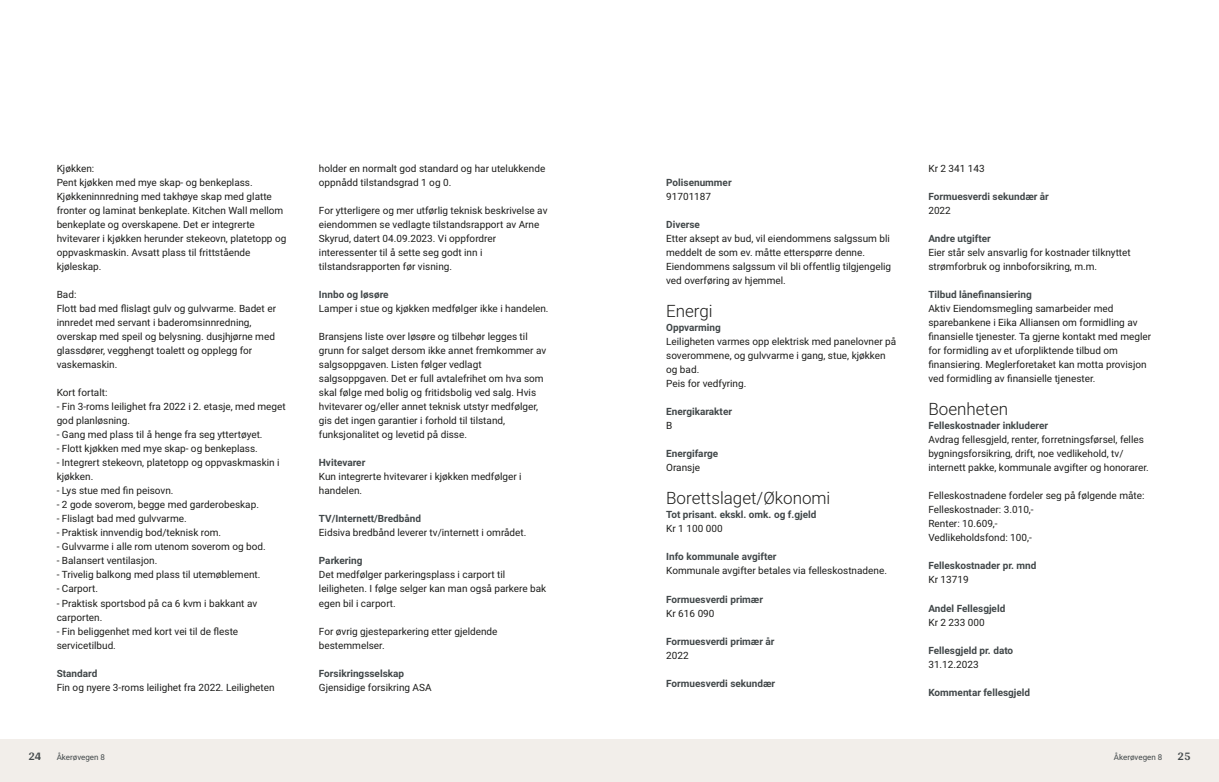
<style>
.page{position:relative;width:1219px;height:782px;background:#fff}
.page>*{position:absolute;margin:0;border:0;box-sizing:border-box;transform-origin:0 0}
.t1{font:300 17px "Roboto";color:#1d1d1b}
.t2{font:700 12px "Arya";color:#414749}
.t3{font:10px/14px "Roboto";color:#1d1d1b}
.t4{font:700 10px "Roboto";color:#414749}
.t5{font:8px "Roboto";color:#414749}
</style>
<div class="page">
<div style="left:0;top:739px;width:612px;height:42px;background:#f2eeea"></div>
<div style="left:607px;top:739px;width:612px;height:42px;background:#f2eeea"></div>
<p class="t3" style="left:57px;top:161px;width:231px">Kjøkken:<br>Pent kjøkken med mye skap‑ og benkeplass.<br>Kjøkkeninnredning med takhøye skap med glatte fronter og laminat benkeplate. Kitchen Wall mellom benkeplate og overskapene. Det er integrerte hvitevarer i kjøkken herunder stekeovn, platetopp og oppvaskmaskin. Avsatt plass til frittstående kjøleskap.</p>
<p class="t3" style="left:57px;top:287px;width:221px">Bad:<br>Flott bad med flislagt gulv og gulvvarme. Badet er innredet med servant i baderomsinnredning, overskap med speil og belysning. dusjhjørne med glassdører, vegghengt toalett og opplegg for vaskemaskin.</p>
<p class="t3" style="left:57px;top:385px;width:231px">Kort fortalt:<br>‑ Fin 3‑roms leilighet fra 2022 i 2. etasje, med meget god planløsning.<br>‑ Gang med plass til å henge fra seg yttertøyet.<br>‑ Flott kjøkken med mye skap‑ og benkeplass.<br>‑ Integrert stekeovn, platetopp og oppvaskmaskin i kjøkken.<br>‑ Lys stue med fin peisovn.<br>‑ 2 gode soverom, begge med garderobeskap.<br>‑ Flislagt bad med gulvvarme.<br>‑ Praktisk innvendig bod/ teknisk rom.<br>‑ Gulvvarme i alle rom utenom soverom og bod.<br>‑ Balansert ventilasjon.<br>‑ Trivelig balkong med plass til utemøblement.<br>‑ Carport.<br>‑ Praktisk sportsbod på ca 6 kvm i bakkant av carporten.<br>‑ Fin beliggenhet med kort vei til de fleste servicetilbud.</p>
<p class="t4" style="left:57px;top:665px;width:42px">Standard</p>
<p class="t3" style="left:57px;top:679px;width:219px">Fin og nyere 3‑roms leilighet fra 2022. Leiligheten</p>
<p class="t2" style="left:28px;top:749px;width:15px">24</p>
<p class="t5" style="left:57px;top:751px;width:50px">Åkerøvegen 8</p>
<p class="t3" style="left:319px;top:161px;width:228px">holder en normalt god standard og har utelukkende oppnådd tilstandsgrad 1 og 0.</p>
<p class="t3" style="left:319px;top:203px;width:230px">For ytterligere og mer utførlig teknisk beskrivelse av eiendommen se vedlagte tilstandsrapport av Arne Skyrud, datert 04.09.2023. Vi oppfordrer interessenter til å sette seg godt inn i tilstandsrapporten før visning.</p>
<p class="t4" style="left:319px;top:287px;width:71px">Innbo og løsøre</p>
<p class="t3" style="left:319px;top:301px;width:231px">Lamper i stue og kjøkken medfølger ikke i handelen.</p>
<p class="t3" style="left:319px;top:329px;width:229px">Bransjens liste over løsøre og tilbehør legges til grunn for salget dersom ikke annet fremkommer av salgsoppgaven. Listen følger vedlagt salgsoppgaven. Det er full avtalefrihet om hva som skal følge med bolig og fritidsbolig ved salg. Hvis hvitevarer og/ eller annet teknisk utstyr medfølger, gis det ingen garantier i forhold til tilstand, funksjonalitet og levetid på disse.</p>
<p class="t4" style="left:319px;top:455px;width:48px">Hvitevarer</p>
<p class="t3" style="left:319px;top:469px;width:204px">Kun integrerte hvitevarer i kjøkken medfølger i handelen.</p>
<p class="t4" style="left:319px;top:511px;width:104px">TV/ Internett/ Bredbånd</p>
<p class="t3" style="left:319px;top:525px;width:209px">Eidsiva bredbånd leverer tv/ internett i området.</p>
<p class="t4" style="left:319px;top:553px;width:45px">Parkering</p>
<p class="t3" style="left:319px;top:567px;width:229px">Det medfølger parkeringsplass i carport til leiligheten. I følge selger kan man også parkere bak egen bil i carport.</p>
<p class="t3" style="left:319px;top:623px;width:180px">For øvrig gjesteparkering etter gjeldende bestemmelser.</p>
<p class="t4" style="left:319px;top:665px;width:87px">Forsikringsselskap</p>
<p class="t3" style="left:319px;top:679px;width:114px">Gjensidige forsikring ASA</p>
<p class="t4" style="left:666px;top:175px;width:67px">Polisenummer</p>
<p class="t3" style="left:666px;top:189px;width:46px">91701187</p>
<p class="t4" style="left:666px;top:217px;width:35px">Diverse</p>
<p class="t3" style="left:666px;top:231px;width:226px">Etter aksept av bud, vil eiendommens salgssum bli meddelt de som ev. måtte etterspørre denne.<br>Eiendommens salgssum vil bli offentlig tilgjengelig ved overføring av hjemmel.</p>
<h1 class="t1" style="left:666px;top:299px;width:48px">Energi</h1>
<p class="t4" style="left:666px;top:320px;width:56px">Oppvarming</p>
<p class="t3" style="left:666px;top:334px;width:232px">Leiligheten varmes opp elektrisk med panelovner på soverommene, og gulvvarme i gang, stue, kjøkken og bad.<br>Peis for vedfyring.</p>
<p class="t4" style="left:666px;top:404px;width:67px">Energikarakter</p>
<p class="t3" style="left:666px;top:418px;width:8px">B</p>
<p class="t4" style="left:666px;top:446px;width:54px">Energifarge</p>
<p class="t3" style="left:666px;top:460px;width:35px">Oransje</p>
<h1 class="t1" style="left:666px;top:486px;width:166px">Borettslaget/ Økonomi</h1>
<p class="t4" style="left:666px;top:507px;width:152px">Tot prisant. ekskl. omk. og f.gjeld</p>
<p class="t3" style="left:666px;top:521px;width:58px">Kr 1 100 000</p>
<p class="t4" style="left:666px;top:549px;width:112px">Info kommunale avgifter</p>
<p class="t3" style="left:666px;top:563px;width:222px">Kommunale avgifter betales via felleskostnadene.</p>
<p class="t4" style="left:666px;top:591px;width:98px">Formuesverdi primær</p>
<p class="t3" style="left:666px;top:605px;width:50px">Kr 616 090</p>
<p class="t4" style="left:666px;top:633px;width:110px">Formuesverdi primær år</p>
<p class="t3" style="left:666px;top:647px;width:24px">2022</p>
<p class="t4" style="left:666px;top:675px;width:111px">Formuesverdi sekundær</p>
<p class="t3" style="left:928px;top:161px;width:58px">Kr 2 341 143</p>
<p class="t4" style="left:928px;top:189px;width:122px">Formuesverdi sekundær år</p>
<p class="t3" style="left:928px;top:203px;width:24px">2022</p>
<p class="t4" style="left:928px;top:231px;width:64px">Andre utgifter</p>
<p class="t3" style="left:928px;top:245px;width:204px">Eier står selv ansvarlig for kostnader tilknyttet strømforbruk og innboforsikring, m.m.</p>
<p class="t4" style="left:928px;top:287px;width:105px">Tilbud lånefinansiering</p>
<p class="t3" style="left:928px;top:301px;width:224px">Aktiv Eiendomsmegling samarbeider med sparebankene i Eika Alliansen om formidling av finansielle tjenester. Ta gjerne kontakt med megler for formidling av et uforpliktende tilbud om finansiering. Meglerforetaket kan motta provisjon ved formidling av finansielle tjenester.</p>
<h1 class="t1" style="left:928px;top:397px;width:81px">Boenheten</h1>
<p class="t4" style="left:928px;top:418px;width:121px">Felleskostnader inkluderer</p>
<p class="t3" style="left:928px;top:432px;width:222px">Avdrag fellesgjeld, renter, forretningsførsel, felles bygningsforsikring, drift, noe vedlikehold, tv/ internett pakke, kommunale avgifter og honorarer.</p>
<p class="t3" style="left:928px;top:488px;width:218px">Felleskostnadene fordeler seg på følgende måte:<br>Felleskostnader: 3.010,‑<br>Renter: 10.609,‑<br>Vedlikeholdsfond: 100,‑</p>
<p class="t4" style="left:928px;top:558px;width:110px">Felleskostnader pr. mnd</p>
<p class="t3" style="left:928px;top:572px;width:42px">Kr 13719</p>
<p class="t4" style="left:928px;top:600px;width:78px">Andel Fellesgjeld</p>
<p class="t3" style="left:928px;top:614px;width:58px">Kr 2 233 000</p>
<p class="t4" style="left:928px;top:642px;width:86px">Fellesgjeld pr. dato</p>
<p class="t3" style="left:928px;top:656px;width:52px">31.12.2023</p>
<p class="t4" style="left:928px;top:684px;width:103px">Kommentar fellesgjeld</p>
<p class="t5" style="left:1114px;top:751px;width:50px">Åkerøvegen 8</p>
<p class="t2" style="left:1177px;top:749px;width:15px">25</p>
</div>
